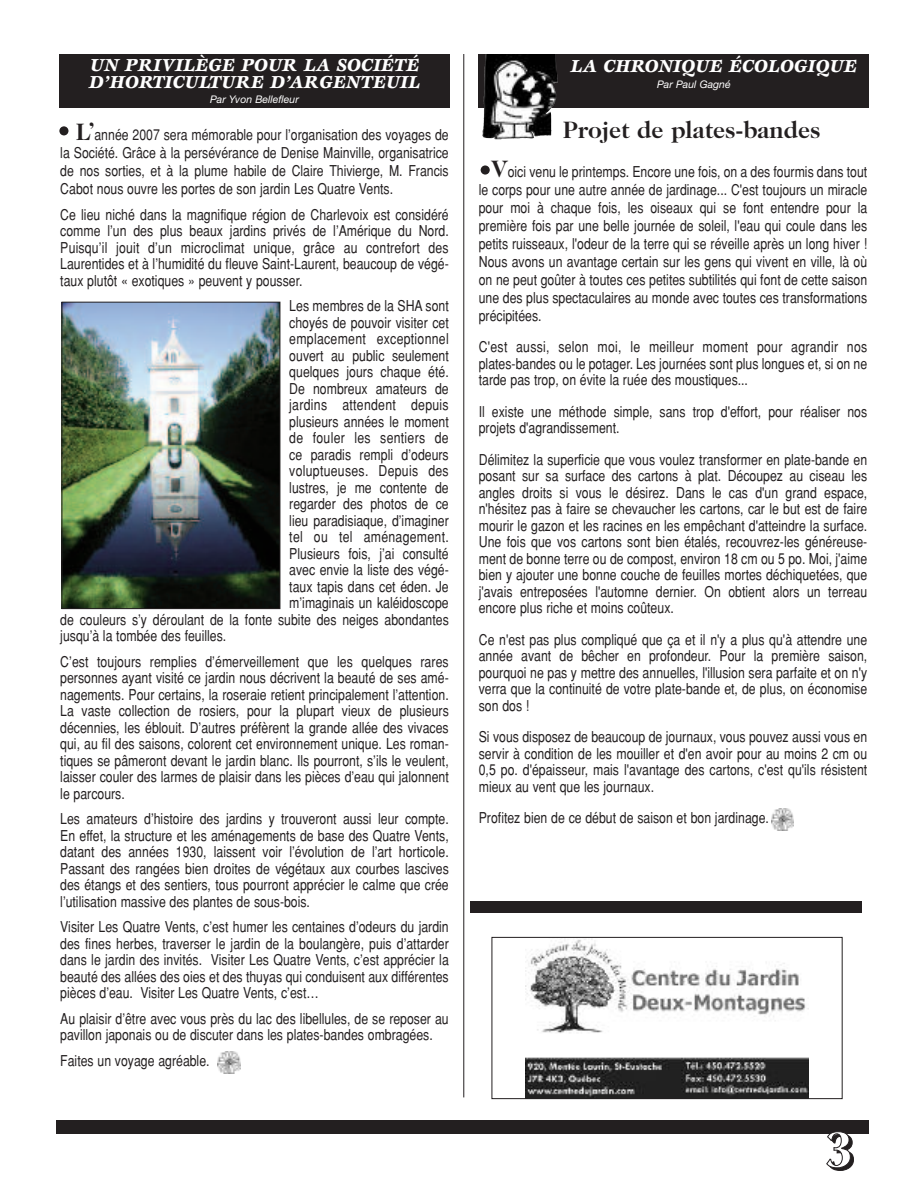
<style>
.page{position:relative;width:918px;height:1188px;background:#fff}
.page>*{position:absolute;margin:0;border:0;box-sizing:border-box;transform-origin:0 0}
.t1{font:700 52.5px "Optima";color:#fff}
.t2{font:700 24px "Caslon Two Twenty Four";color:#231f20}
.t3{font:italic 900 18px/16.5px "Esprit";color:#fff}
.t4{font:condensed 15px/16.5px "Helvetica";color:#231f20;text-align:justify}
.t5{font:condensed 15px "Helvetica";letter-spacing:.02em;color:#231f20}
.t6{font:italic 10.5px "Helvetica Neue";color:#fff}
.s1{font-family:"Caslon Two Twenty Four";font-weight:700;font-stretch:normal;font-size:24px}
</style>
<div class="page">
<div style="left:478px;top:54px;width:391px;height:54px;background:#231f20"></div>
<div style="left:59px;top:54px;width:391px;height:54px;background:#231f20"></div>
<div style="left:56px;top:1120px;width:813px;height:14px;background:#231f20"></div>
<div style="left:471px;top:901px;width:391px;height:12px;background:#231f20"></div>
<hr style="left:463px;top:54px;width:1px;height:1043px;background:#231f20">
<img style="left:525px;top:939px;width:284px;height:158px">
<div style="left:492px;top:937px;width:351px;height:162px;border:1px solid #231f20"></div>
<div style="left:59px;top:126px;width:9px;height:9px;background:#231f20;border-radius:50%"></div>
<img style="left:64px;top:304px;width:214px;height:303px">
<div style="left:62px;top:302px;width:218px;height:307px;border:1px solid #231f20"></div>
<div style="left:481px;top:165px;width:9px;height:10px;background:#231f20;border-radius:50%"></div>
<img style="left:772px;top:809px;width:22px;height:22px">
<img style="left:482px;top:54px;width:76px;height:85px">
<img style="left:218px;top:1052px;width:22px;height:22px">
<p class="t3" style="left:89px;top:58px;width:333px">UN PRIVILÈGE POUR LA SOCIÉTÉ<br>D’HORTICULTURE D’ARGENTEUIL</p>
<p class="t6" style="left:210px;top:95px;width:90px">Par Yvon Bellefleur</p>
<p class="t4" style="left:60px;top:126px;width:390px;line-height:18px;text-indent:16px"><span class="s1">L’</span>année 2007 sera mémorable pour l’organisation des voyages de la Société. Grâce à la persévérance de Denise Mainville, organisatrice de nos sorties, et à la plume habile de Claire Thivierge, M. Francis Cabot nous ouvre les portes de son jardin Les Quatre Vents.</p>
<p class="t4" style="left:60px;top:206px;width:390px">Ce lieu niché dans la magnifique région de Charlevoix est considéré comme l’un des plus beaux jardins privés de l’Amérique du Nord.<br>Puisqu’il jouit d’un microclimat unique, grâce au contrefort des Laurentides et à l’humidité du fleuve Saint-Laurent, beaucoup de végé&shy;taux plutôt « exotiques » peuvent y pousser.</p>
<p class="t4" style="left:289px;top:298px;width:161px">Les membres de la SHA sont</p>
<p class="t4" style="left:289px;top:314px;width:161px">choyés de pouvoir visiter cet</p>
<p class="t5" style="left:289px;top:330px;width:161px">emplacement exceptionnel</p>
<p class="t4" style="left:289px;top:347px;width:161px">ouvert au public seulement</p>
<p class="t4" style="left:289px;top:364px;width:161px">quelques jours chaque été.</p>
<p class="t4" style="left:289px;top:380px;width:161px">De nombreux amateurs de</p>
<p class="t5" style="left:289px;top:396px;width:161px">jardins attendent depuis</p>
<p class="t4" style="left:289px;top:413px;width:161px">plusieurs années le moment</p>
<p class="t5" style="left:289px;top:429px;width:161px">de fouler les sentiers de</p>
<p class="t4" style="left:289px;top:446px;width:161px">ce paradis rempli d’odeurs</p>
<p class="t5" style="left:289px;top:462px;width:161px">voluptueuses. Depuis des</p>
<p class="t4" style="left:289px;top:479px;width:161px">lustres, je me contente de</p>
<p class="t4" style="left:289px;top:496px;width:161px">regarder des photos de ce</p>
<p class="t4" style="left:289px;top:512px;width:161px">lieu paradisiaque, d’imaginer</p>
<p class="t5" style="left:289px;top:528px;width:161px">tel ou tel aménagement.</p>
<p class="t4" style="left:289px;top:545px;width:161px">Plusieurs fois, j’ai consulté</p>
<p class="t4" style="left:289px;top:562px;width:161px">avec envie la liste des végé-</p>
<p class="t4" style="left:289px;top:578px;width:161px">taux tapis dans cet éden. Je</p>
<p class="t4" style="left:289px;top:595px;width:161px">m’imaginais un kaléidoscope</p>
<p class="t4" style="left:60px;top:611px;width:390px">de couleurs s’y déroulant de la fonte subite des neiges abondantes</p>
<p class="t4" style="left:60px;top:628px;width:168px">jusqu’à la tombée des feuilles.</p>
<p class="t4" style="left:60px;top:653px;width:390px">C’est toujours remplies d’émerveillement que les quelques rares personnes ayant visité ce jardin nous décrivent la beauté de ses amé&shy;nagements. Pour certains, la roseraie retient principalement l’attention.<br>La vaste collection de rosiers, pour la plupart vieux de plusieurs décennies, les éblouit. D’autres préfèrent la grande allée des vivaces qui, au fil des saisons, colorent cet environnement unique. Les roman&shy;tiques se pâmeront devant le jardin blanc. Ils pourront, s’ils le veulent, laisser couler des larmes de plaisir dans les pièces d’eau qui jalonnent le parcours.</p>
<p class="t4" style="left:60px;top:811px;width:390px">Les amateurs d’histoire des jardins y trouveront aussi leur compte.<br>En effet, la structure et les aménagements de base des Quatre Vents, datant des années 1930, laissent voir l’évolution de l’art horticole.<br>Passant des rangées bien droites de végétaux aux courbes lascives des étangs et des sentiers, tous pourront apprécier le calme que crée l’utilisation massive des plantes de sous-bois.</p>
<p class="t4" style="left:60px;top:919px;width:390px">Visiter Les Quatre Vents, c’est humer les centaines d’odeurs du jardin des fines herbes, traverser le jardin de la boulangère, puis d’attarder dans le jardin des invités. Visiter Les Quatre Vents, c’est apprécier la beauté des allées des oies et des thuyas qui conduisent aux différentes pièces d’eau. Visiter Les Quatre Vents, c’est…</p>
<p class="t4" style="left:60px;top:1010px;width:390px">Au plaisir d’être avec vous près du lac des libellules, de se reposer au pavillon japonais ou de discuter dans les plates-bandes ombragées.</p>
<p class="t4" style="left:60px;top:1052px;width:151px">Faites un voyage agréable.</p>
<p class="t3" style="left:570px;top:59px;width:288px">LA CHRONIQUE ÉCOLOGIQUE</p>
<p class="t6" style="left:657px;top:81px;width:75px">Par Paul Gagné</p>
<h2 class="t2" style="left:563px;top:120px;width:259px">Projet de plates-bandes</h2>
<p class="t4" style="left:479px;top:162px;width:390px;line-height:18px;text-indent:13px"><span class="s1">V</span>oici venu le printemps. Encore une fois, on a des fourmis dans tout le corps pour une autre année de jardinage... C'est toujours un miracle pour moi à chaque fois, les oiseaux qui se font entendre pour la première fois par une belle journée de soleil, l'eau qui coule dans les petits ruisseaux, l'odeur de la terre qui se réveille après un long hiver !<br>Nous avons un avantage certain sur les gens qui vivent en ville, là où on ne peut goûter à toutes ces petites subtilités qui font de cette saison une des plus spectaculaires au monde avec toutes ces transformations précipitées.</p>
<p class="t4" style="left:479px;top:339px;width:390px">C'est aussi, selon moi, le meilleur moment pour agrandir nos plates-bandes ou le potager. Les journées sont plus longues et, si on ne tarde pas trop, on évite la ruée des moustiques...</p>
<p class="t4" style="left:479px;top:403px;width:390px">Il existe une méthode simple, sans trop d'effort, pour réaliser nos projets d'agrandissement.</p>
<p class="t4" style="left:479px;top:451px;width:390px">Délimitez la superficie que vous voulez transformer en plate-bande en posant sur sa surface des cartons à plat. Découpez au ciseau les angles droits si vous le désirez. Dans le cas d'un grand espace, n'hésitez pas à faire se chevaucher les cartons, car le but est de faire mourir le gazon et les racines en les empêchant d'atteindre la surface.<br>Une fois que vos cartons sont bien étalés, recouvrez-les généreuse&shy;ment de bonne terre ou de compost, environ 18 cm ou 5 po. Moi, j'aime bien y ajouter une bonne couche de feuilles mortes déchiquetées, que j'avais entreposées l'automne dernier. On obtient alors un terreau encore plus riche et moins coûteux.</p>
<p class="t4" style="left:479px;top:631px;width:390px">Ce n'est pas plus compliqué que ça et il n'y a plus qu'à attendre une année avant de bêcher en profondeur. Pour la première saison, pourquoi ne pas y mettre des annuelles, l'illusion sera parfaite et on n'y verra que la continuité de votre plate-bande et, de plus, on économise son dos !</p>
<p class="t4" style="left:479px;top:729px;width:390px">Si vous disposez de beaucoup de journaux, vous pouvez aussi vous en servir à condition de les mouiller et d'en avoir pour au moins 2 cm ou 0,5 po. d'épaisseur, mais l'avantage des cartons, c'est qu'ils résistent mieux au vent que les journaux.</p>
<p class="t4" style="left:479px;top:810px;width:292px">Profitez bien de ce début de saison et bon jardinage.</p>
<h1 class="t1" style="left:825px;top:1128px;width:31px">3</h1>
</div>
